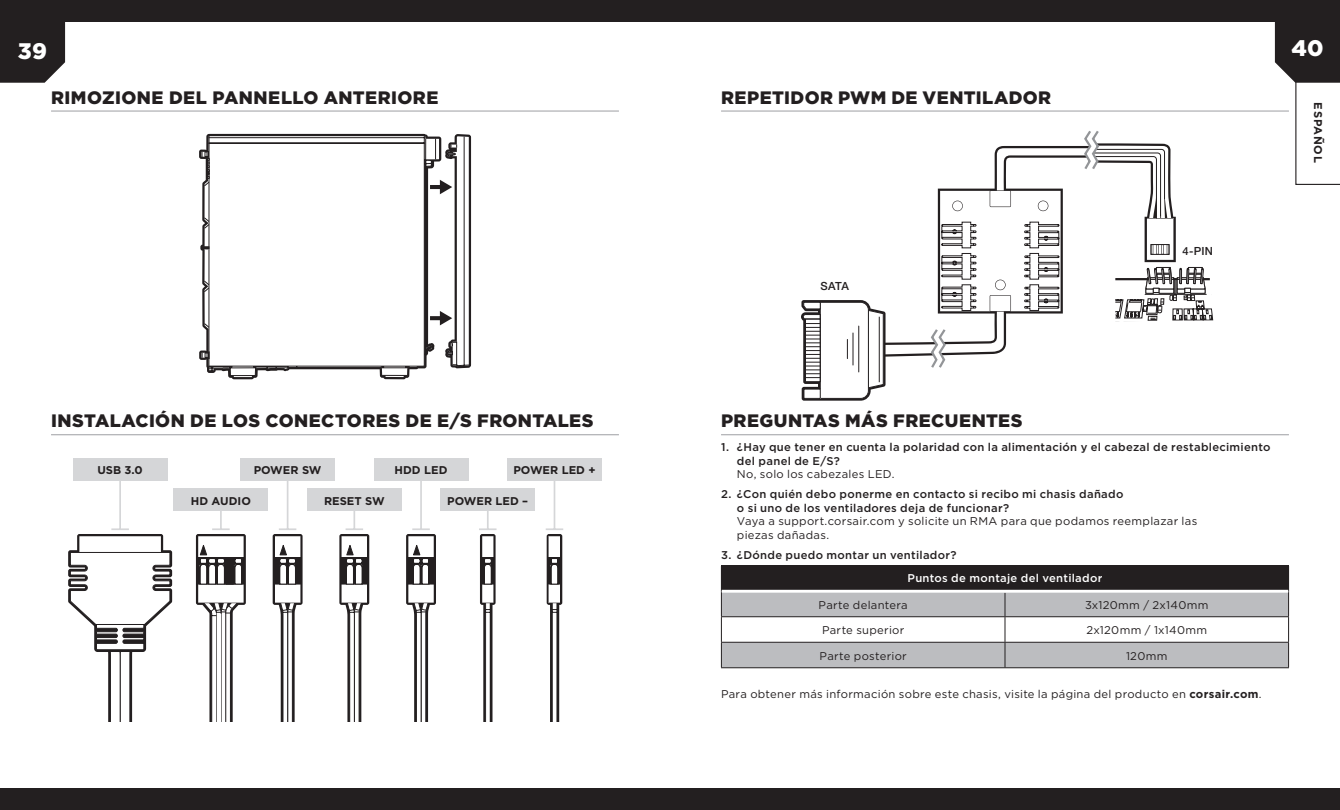
<style>
.page{position:relative;width:1340px;height:810px;background:#fff}
.page>*{position:absolute;margin:0;border:0;box-sizing:border-box;transform-origin:0 0}
.t1{font:900 22.5px "Gotham";color:#fff}
.t2{font:900 18px "Gotham";letter-spacing:.025em;color:#231f20}
.t3{font:11.25px/13.5px "Gotham";letter-spacing:.025em;color:#231f20}
.t4{font:500 11.25px/13.5px "Gotham";letter-spacing:.03em;color:#231f20}
.t5{font:700 11.25px "Gotham";color:#231f20}
.t6{font:500 11.25px "Gotham";letter-spacing:.025em;color:#fff}
.t7{font:500 11.25px "Helvetica Neue LT Pro";letter-spacing:.01em;color:#231f20}
.t8{font:700 11.25px "Gotham";letter-spacing:.065em;color:#231f20}
.s1{font-weight:700}
</style>
<div class="page">
<div style="left:0;top:0;width:1339px;height:22px;background:#231f20"></div>
<div style="left:0;top:789px;width:1339px;height:21px;background:#231f20"></div>
<div style="left:0;top:22px;width:65px;height:61px;background:#231f20"></div>
<svg style="left:1274px;top:22px;width:65px;height:163px"></svg>
<svg style="left:199px;top:134px;width:229px;height:245px"></svg>
<svg style="left:201px;top:136px;width:229px;height:240px"></svg>
<svg style="left:430px;top:134px;width:41px;height:234px"></svg>
<hr style="left:119px;top:478px;width:2px;height:51px;background:#d5d6d8">
<svg style="left:68px;top:528px;width:104px;height:194px"></svg>
<div style="left:73px;top:458px;width:94px;height:22px;background:#d5d6d8"></div>
<hr style="left:220px;top:494px;width:2px;height:35px;background:#d5d6d8">
<svg style="left:196px;top:528px;width:50px;height:194px"></svg>
<div style="left:173px;top:489px;width:95px;height:22px;background:#d5d6d8"></div>
<hr style="left:353px;top:494px;width:2px;height:35px;background:#d5d6d8">
<svg style="left:339px;top:528px;width:30px;height:194px"></svg>
<div style="left:307px;top:489px;width:94px;height:22px;background:#d5d6d8"></div>
<hr style="left:553px;top:478px;width:2px;height:51px;background:#d5d6d8">
<svg style="left:545px;top:528px;width:18px;height:194px"></svg>
<div style="left:507px;top:458px;width:95px;height:22px;background:#d5d6d8"></div>
<hr style="left:487px;top:494px;width:1px;height:35px;background:#d5d6d8">
<svg style="left:479px;top:528px;width:17px;height:194px"></svg>
<div style="left:440px;top:489px;width:95px;height:22px;background:#d5d6d8"></div>
<hr style="left:287px;top:478px;width:1px;height:51px;background:#d5d6d8">
<svg style="left:273px;top:528px;width:29px;height:194px"></svg>
<div style="left:240px;top:458px;width:95px;height:22px;background:#d5d6d8"></div>
<hr style="left:420px;top:478px;width:2px;height:51px;background:#d5d6d8">
<svg style="left:406px;top:528px;width:30px;height:194px"></svg>
<div style="left:374px;top:458px;width:94px;height:22px;background:#d5d6d8"></div>
<hr style="left:51px;top:434px;width:568px;height:1px;background:#a8a9ad">
<hr style="left:51px;top:110px;width:568px;height:2px;background:#a8a9ad">
<hr style="left:721px;top:434px;width:567px;height:1px;background:#a8a9ad">
<div style="left:721px;top:566px;width:567px;height:25px;background:#231f20"></div>
<svg style="left:722px;top:593px;width:566px;height:74px;fill:#bcbdc0"></svg>
<hr style="left:721px;top:565px;width:284px;height:1px;background:#231f20">
<hr style="left:1005px;top:565px;width:283px;height:1px;background:#231f20">
<hr style="left:721px;top:616px;width:284px;height:1px;background:#231f20">
<hr style="left:1005px;top:616px;width:283px;height:1px;background:#231f20">
<hr style="left:721px;top:642px;width:284px;height:1px;background:#231f20">
<svg style="left:721px;top:593px;width:1px;height:74px"></svg>
<hr style="left:1005px;top:642px;width:283px;height:1px;background:#231f20">
<svg style="left:1004px;top:593px;width:1px;height:74px"></svg>
<svg style="left:1288px;top:566px;width:1px;height:101px"></svg>
<hr style="left:721px;top:667px;width:284px;height:1px;background:#231f20">
<hr style="left:1005px;top:667px;width:283px;height:1px;background:#231f20">
<hr style="left:721px;top:590px;width:284px;height:3px;background:#fff">
<hr style="left:1005px;top:590px;width:283px;height:3px;background:#fff">
<svg style="left:885px;top:146px;width:195px;height:211px"></svg>
<svg style="left:801px;top:300px;width:84px;height:101px"></svg>
<svg style="left:926px;top:321px;width:24px;height:47px"></svg>
<svg style="left:1080px;top:130px;width:134px;height:192px"></svg>
<hr style="left:721px;top:110px;width:567px;height:2px;background:#a8a9ad">
<h1 class="t1" style="left:18px;top:35px;width:31px">39</h1>
<h1 class="t1" style="left:1291px;top:32px;width:34px">40</h1>
<h2 class="t2" style="left:51px;top:85px;width:389px">RIMOZIONE DEL PANNELLO ANTERIORE</h2>
<h2 class="t2" style="left:51px;top:409px;width:544px">INSTALACIÓN DE LOS CONECTORES DE E/S FRONTALES</h2>
<p class="t5" style="left:97px;top:463px;width:47px">USB 3.0</p>
<p class="t5" style="left:254px;top:463px;width:69px">POWER SW</p>
<p class="t5" style="left:394px;top:463px;width:54px">HDD LED</p>
<p class="t5" style="left:513px;top:463px;width:84px">POWER LED +</p>
<p class="t5" style="left:447px;top:494px;width:82px">POWER LED –</p>
<p class="t5" style="left:191px;top:494px;width:61px">HD AUDIO</p>
<p class="t5" style="left:324px;top:494px;width:62px">RESET SW</p>
<h2 class="t2" style="left:721px;top:85px;width:331px">REPETIDOR PWM DE VENTILADOR</h2>
<p class="t7" style="left:820px;top:279px;width:30px">SATA</p>
<p class="t7" style="left:1182px;top:245px;width:32px">4-PIN</p>
<p class="t8" style="left:1325px;top:102px;width:62px;rotate:90deg">ESPAÑOL</p>
<h2 class="t2" style="left:721px;top:409px;width:303px">PREGUNTAS MÁS FRECUENTES</h2>
<p class="t4" style="left:737px;top:440px;width:535px;text-indent:-16px">1. ¿Hay que tener en cuenta la polaridad con la alimentación y el cabezal de restablecimiento del panel de E/S?</p>
<p class="t3" style="left:737px;top:467px;width:159px">No, solo los cabezales LED.</p>
<p class="t4" style="left:737px;top:487px;width:388px;text-indent:-16px">2. ¿Con quién debo ponerme en contacto si recibo mi chasis dañado o si uno de los ventiladores deja de funcionar?</p>
<p class="t3" style="left:737px;top:514px;width:462px">Vaya a support.corsair.com y solicite un RMA para que podamos reemplazar las piezas dañadas.</p>
<p class="t4" style="left:721px;top:548px;width:237px">3. ¿Dónde puedo montar un ventilador?</p>
<p class="t6" style="left:907px;top:571px;width:196px">Puntos de montaje del ventilador</p>
<p class="t3" style="left:818px;top:598px;width:91px">Parte delantera</p>
<p class="t3" style="left:1084px;top:598px;width:125px">3x120mm / 2x140mm</p>
<p class="t3" style="left:822px;top:623px;width:84px">Parte superior</p>
<p class="t3" style="left:1086px;top:623px;width:122px">2x120mm / 1x140mm</p>
<p class="t3" style="left:819px;top:649px;width:89px">Parte posterior</p>
<p class="t3" style="left:1125px;top:649px;width:43px">120mm</p>
<p class="t3" style="left:721px;top:687px;width:542px">Para obtener más información sobre este chasis, visite la página del producto en <span class="s1">corsair.com</span>.</p>
</div>
